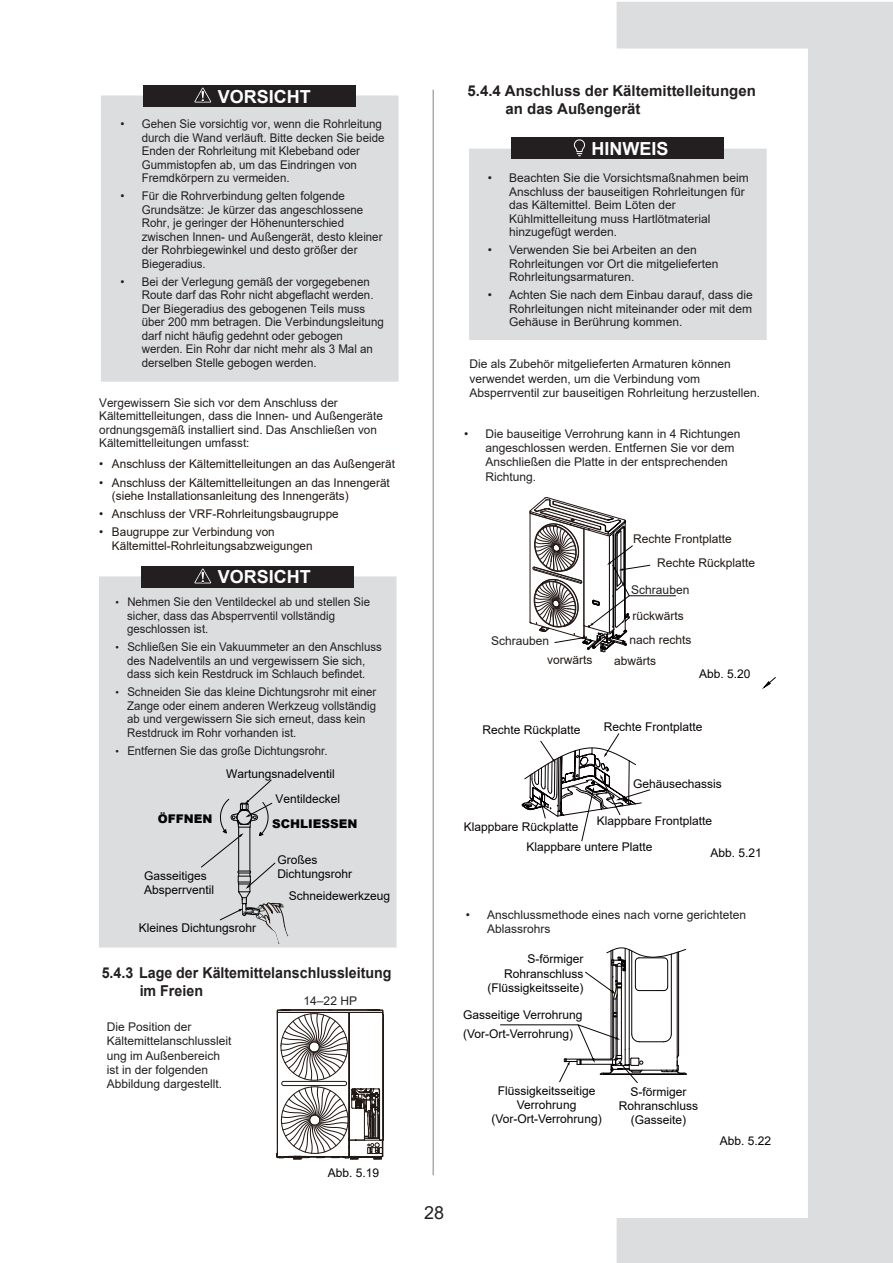
<style>
.page{position:relative;width:893px;height:1263px;background:#fff}
.page>*{position:absolute;margin:0;border:0;box-sizing:border-box;transform-origin:0 0}
.t1{font:700 18px "Arial";color:#fff}
.t2{font:18px "Arial";color:#231f20}
.t3{font:700 15px/18px "Arial";color:#231f20}
.t4{font:700 15px/18px "Arial";color:#231f20;scale:.95 1}
.t5{font:12px/13.5px "Arial";color:#231f20}
.t6{font:12px/13.5px "Arial";color:#231f20;scale:.96 1}
.t7{font:12px/13.5px "Arial";color:#231f20;scale:.95 1}
.t8{font:12px/14.4px "Arial";color:#030303}
.t9{font:12px/13.5px "Arial";color:#211814}
.t10{font:12px "Arial";color:#080305}
.t11{font:900 12px "Arial";color:#030303}
.s1{font-size:10.5px}
</style>
<div class="page">
<svg style="left:617px;top:2px;width:276px;height:1261px"></svg>
<div style="left:99px;top:576px;width:298px;height:371px;background:#dcdddf"></div>
<div style="left:469px;top:149px;width:298px;height:191px;background:#dcdddf"></div>
<div style="left:512px;top:138px;width:212px;height:21px;background:#231f20"></div>
<svg style="left:574px;top:139px;width:11px;height:17px"></svg>
<div style="left:101px;top:95px;width:298px;height:287px;background:#dcdddf"></div>
<div style="left:143px;top:85px;width:213px;height:22px;background:#231f20"></div>
<svg style="left:194px;top:88px;width:17px;height:14px"></svg>
<svg style="left:762px;top:677px;width:14px;height:12px"></svg>
<svg style="left:276px;top:1009px;width:108px;height:151px"></svg>
<svg style="left:530px;top:497px;width:146px;height:155px"></svg>
<svg style="left:522px;top:733px;width:128px;height:109px"></svg>
<svg style="left:500px;top:948px;width:187px;height:135px"></svg>
<div style="left:141px;top:566px;width:213px;height:21px;background:#231f20"></div>
<svg style="left:194px;top:568px;width:17px;height:15px"></svg>
<svg style="left:201px;top:779px;width:87px;height:165px;background:#ceced0"></svg>
<hr style="left:433px;top:90px;width:1px;height:1085px;background:#808285">
<h1 class="t1" style="left:218px;top:84px;width:95px">VORSICHT</h1>
<p class="t6" style="left:142px;top:117px;width:254px;text-indent:-21px">• Gehen Sie vorsichtig vor, wenn die Rohrleitung durch die Wand verläuft. Bitte decken Sie beide Enden der Rohrleitung mit Klebeband oder Gummistopfen ab, um das Eindringen von Fremdkörpern zu vermeiden.</p>
<p class="t6" style="left:142px;top:189px;width:252px;text-indent:-21px">• Für die Rohrverbindung gelten folgende Grundsätze: Je kürzer das angeschlossene Rohr, je geringer der Höhenunterschied zwischen Innen- und Außengerät, desto kleiner der Rohrbiegewinkel und desto größer der Biegeradius.</p>
<p class="t6" style="left:142px;top:275px;width:254px;text-indent:-21px">• Bei der Verlegung gemäß der vorgegebenen Route darf das Rohr nicht abgeflacht werden.<br>Der Biegeradius des gebogenen Teils muss über 200 mm betragen. Die Verbindungsleitung darf nicht häufig gedehnt oder gebogen werden. Ein Rohr dar nicht mehr als 3 Mal an derselben Stelle gebogen werden.</p>
<p class="t5" style="left:99px;top:396px;width:285px">Vergewissern Sie sich vor dem Anschluss der Kältemittelleitungen, dass die Innen- und Außengeräte ordnungsgemäß installiert sind. Das Anschließen von Kältemittelleitungen umfasst:</p>
<p class="t9" style="left:99px;top:457px;width:297px">• Anschluss der Kältemittelleitungen an das Außengerät</p>
<p class="t9" style="left:112px;top:475px;width:279px;text-indent:-13px">• Anschluss der Kältemittelleitungen an das Innengerät (siehe Installationsanleitung des Innengeräts)</p>
<p class="t9" style="left:99px;top:507px;width:241px">• Anschluss der VRF-Rohrleitungsbaugruppe</p>
<p class="t9" style="left:112px;top:525px;width:202px;text-indent:-13px">• Baugruppe zur Verbindung von<br>Kältemittel-Rohrleitungsabzweigungen</p>
<h1 class="t1" style="left:218px;top:564px;width:95px">VORSICHT</h1>
<p class="t7" style="left:127px;top:595px;width:257px;text-indent:-12px"><span class="s1">•</span> Nehmen Sie den Ventildeckel ab und stellen Sie sicher, dass das Absperrventil vollständig geschlossen ist.</p>
<p class="t7" style="left:115px;top:640px;width:282px;text-align:center"><span class="s1">•</span> Schließen Sie ein Vakuummeter an den Anschluss des Nadelventils an und vergewissern Sie sich,<br>dass sich kein Restdruck im Schlauch befindet.</p>
<p class="t7" style="left:127px;top:685px;width:264px;text-indent:-12px"><span class="s1">•</span> Schneiden Sie das kleine Dichtungsrohr mit einer Zange oder einem anderen Werkzeug vollständig ab und vergewissern Sie sich erneut, dass kein Restdruck im Rohr vorhanden ist.</p>
<p class="t7" style="left:115px;top:744px;width:225px"><span class="s1">•</span> Entfernen Sie das große Dichtungsrohr.</p>
<p class="t8" style="left:226px;top:766px;width:110px">Wartungsnadelventil</p>
<p class="t11" style="left:158px;top:810px;width:56px">ÖFFNEN</p>
<p class="t8" style="left:144px;top:868px;width:72px">Gasseitiges<br>Absperrventil</p>
<p class="t8" style="left:139px;top:920px;width:119px">Kleines Dichtungsrohr</p>
<p class="t8" style="left:275px;top:791px;width:66px">Ventildeckel</p>
<p class="t11" style="left:272px;top:815px;width:87px">SCHLIESSEN</p>
<p class="t8" style="left:277px;top:852px;width:76px">Großes<br>Dichtungsrohr</p>
<p class="t8" style="left:289px;top:888px;width:103px">Schneidewerkzeug</p>
<p class="t4" style="left:140px;top:963px;width:267px;text-indent:-38px">5.4.3 Lage der Kältemittelanschlussleitung im Freien</p>
<p class="t5" style="left:107px;top:1019px;width:126px;line-height:14.4px">Die Position der<br>Kältemittelanschlussleit ung im Außenbereich ist in der folgenden<br>Abbildung dargestellt.</p>
<p class="t5" style="left:304px;top:994px;width:55px">14–22 HP</p>
<p class="t8" style="left:328px;top:1166px;width:53px">Abb. 5.19</p>
<p class="t3" style="left:505px;top:82px;width:252px;text-indent:-38px">5.4.4 Anschluss der Kältemittelleitungen an das Außengerät</p>
<h1 class="t1" style="left:592px;top:136px;width:79px">HINWEIS</h1>
<p class="t5" style="left:509px;top:171px;width:241px;text-indent:-21px">• Beachten Sie die Vorsichtsmaßnahmen beim Anschluss der bauseitigen Rohrleitungen für das Kältemittel. Beim Löten der Kühlmittelleitung muss Hartlötmaterial hinzugefügt werden.</p>
<p class="t5" style="left:509px;top:243px;width:211px;text-indent:-21px">• Verwenden Sie bei Arbeiten an den<br>Rohrleitungen vor Ort die mitgelieferten<br>Rohrleitungsarmaturen.</p>
<p class="t5" style="left:509px;top:288px;width:245px;text-align:justify;text-indent:-21px">• Achten Sie nach dem Einbau darauf, dass die Rohrleitungen nicht miteinander oder mit dem Gehäuse in Berührung kommen.</p>
<p class="t5" style="left:469px;top:357px;width:292px;line-height:14.4px">Die als Zubehör mitgelieferten Armaturen können verwendet werden, um die Verbindung vom<br>Absperrventil zur bauseitigen Rohrleitung herzustellen.</p>
<p class="t5" style="left:486px;top:426px;width:256px;line-height:14.4px;text-indent:-21px">• Die bauseitige Verrohrung kann in 4 Richtungen angeschlossen werden. Entfernen Sie vor dem Anschließen die Platte in der entsprechenden Richtung.</p>
<p class="t5" style="left:491px;top:634px;width:60px">Schrauben</p>
<p class="t9" style="left:657px;top:526px;width:100px;line-height:24px;text-indent:-24px">Rechte Frontplatte<br>Rechte Rückplatte</p>
<p class="t5" style="left:631px;top:583px;width:60px">Schrauben</p>
<p class="t9" style="left:629px;top:604px;width:64px;line-height:23.7px">rückwärts nach rechts</p>
<p class="t9" style="left:547px;top:653px;width:47px">vorwärts</p>
<p class="t9" style="left:614px;top:654px;width:44px">abwärts</p>
<p class="t8" style="left:699px;top:666px;width:53px">Abb. 5.20</p>
<p class="t10" style="left:483px;top:721px;width:100px">Rechte Rückplatte</p>
<p class="t10" style="left:604px;top:718px;width:100px">Rechte Frontplatte</p>
<p class="t10" style="left:464px;top:818px;width:116px">Klappbare Rückplatte</p>
<p class="t10" style="left:633px;top:775px;width:90px">Gehäusechassis</p>
<p class="t10" style="left:597px;top:813px;width:117px">Klappbare Frontplatte</p>
<p class="t10" style="left:526px;top:838px;width:128px">Klappbare untere Platte</p>
<p class="t8" style="left:710px;top:845px;width:53px">Abb. 5.21</p>
<p class="t5" style="left:487px;top:907px;width:260px;line-height:14.4px;text-indent:-21px">• Anschlussmethode eines nach vorne gerichteten<br>Ablassrohrs</p>
<p class="t8" style="left:487px;top:952px;width:98px;text-align:right">S-förmiger<br>Rohranschluss (Flüssigkeitsseite)</p>
<p class="t8" style="left:463px;top:1006px;width:121px;line-height:18.1px">Gasseitige Verrohrung (Vor-Ort-Verrohrung)</p>
<p class="t8" style="left:492px;top:1083px;width:112px;text-align:center">Flüssigkeitsseitige<br>Verrohrung (Vor-Ort-Verrohrung)</p>
<p class="t8" style="left:619px;top:1084px;width:81px;text-align:center">S-förmiger<br>Rohranschluss (Gasseite)</p>
<p class="t8" style="left:720px;top:1134px;width:53px">Abb. 5.22</p>
<h1 class="t2" style="left:424px;top:1200px;width:22px">28</h1>
</div>
